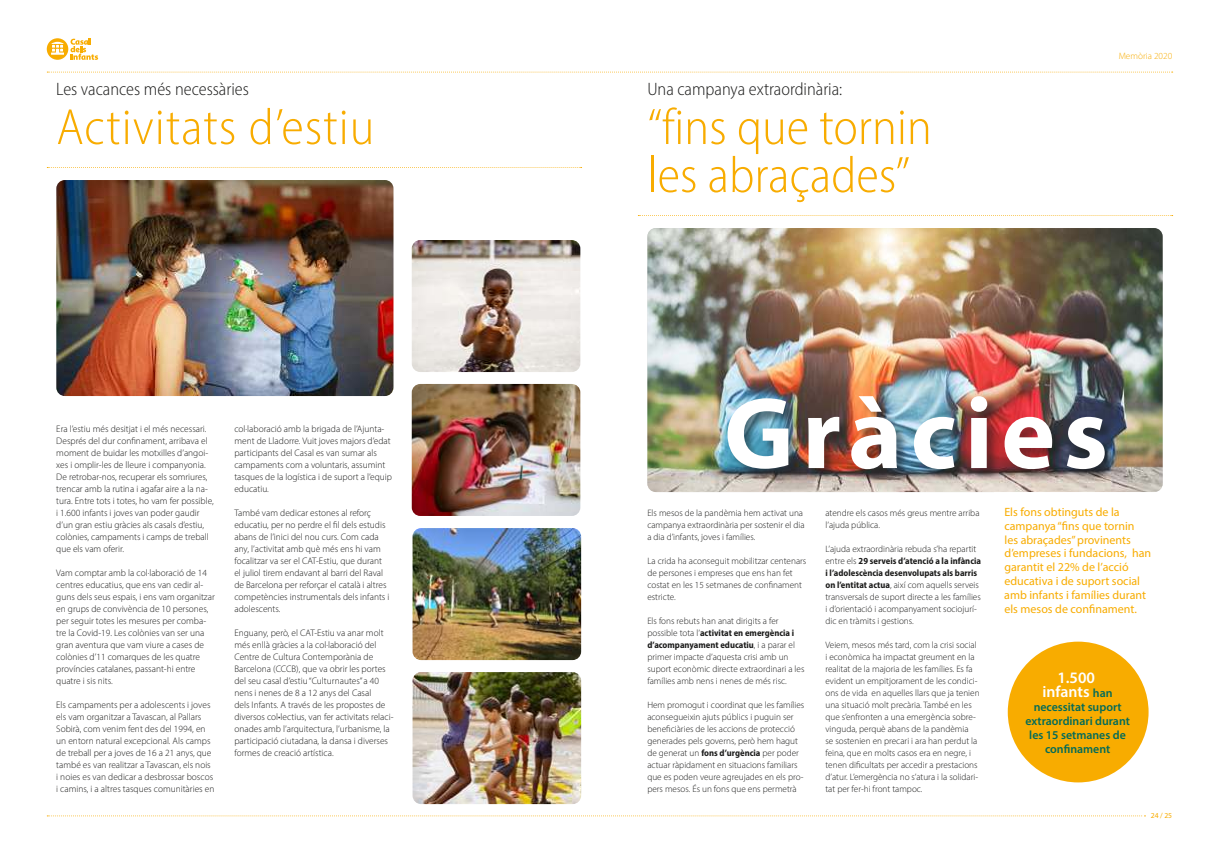
<style>
.page{position:relative;width:1219px;height:842px;background:#fff}
.page>*{position:absolute;margin:0;border:0;box-sizing:border-box;transform-origin:0 0}
.t1{font:700 102.4px "Myriad Pro";letter-spacing:.08em;color:#fff}
.t2{font:300 semi-condensed 51.2px/48px "Myriad Pro";color:#f8ac00}
.t3{font:300 semi-condensed 51.2px "Myriad Pro";letter-spacing:.02em;color:#f8ac00}
.t4{font:300 semi-condensed 18px "Myriad Pro";color:#1c1c1b}
.t5{font:600 16px/14px "Myriad Pro";color:#fff;text-align:center}
.t6{font:12px/13.8px "Myriad Pro";color:#f8ac00}
.t7{font:600 12px/14px "Myriad Pro";color:#036b58;text-align:center}
.t8{font:300 9.5px/12px "Myriad Pro";color:#1c1c1b}
.t9{font:300 9.3px/12px "Myriad Pro";color:#1c1c1b}
.t10{font:300 9.3px "Myriad Pro";color:#f8ac00}
.t11{font:7.6px "Myriad Pro";color:#f8ac00}
.s1{font-weight:700;font-stretch:semi-condensed}
.s2{font-size:12px;color:#036b58}
</style>
<div class="page">
<svg style="left:71px;top:38px;width:27px;height:22px"></svg>
<div style="left:47px;top:38px;width:21px;height:22px;background:#f8ac00;border-radius:50%"></div>
<svg style="left:51px;top:42px;width:13px;height:13px"></svg>
<img style="left:647px;top:228px;width:516px;height:264px">
<svg style="left:638px;top:215px;width:535px;height:1px"></svg>
<img style="left:56px;top:180px;width:337px;height:216px">
<img style="left:412px;top:384px;width:168px;height:132px">
<img style="left:412px;top:240px;width:168px;height:132px">
<img style="left:413px;top:528px;width:168px;height:132px">
<img style="left:413px;top:672px;width:168px;height:132px">
<svg style="left:47px;top:167px;width:535px;height:1px"></svg>
<div style="left:1008px;top:642px;width:140px;height:140px;background:#f8ac00;border-radius:50%"></div>
<div style="left:729px;top:397px;width:388px;height:85px;background:#1c1c1b;opacity:.45"></div>
<svg style="left:47px;top:815px;width:1098px;height:1px"></svg>
<svg style="left:47px;top:72px;width:1126px;height:1px"></svg>
<h3 class="t4" style="left:56px;top:81px;width:194px">Les vacances més necessàries</h3>
<h3 class="t4" style="left:647px;top:81px;width:197px">Una campanya extraordinària:</h3>
<h2 class="t3" style="left:56px;top:102px;width:320px">Activitats d’estiu</h2>
<h2 class="t2" style="left:647px;top:105px;width:286px">“fins que tornin les abraçades”</h2>
<p class="t10" style="left:1119px;top:51px;width:55px">Memòria 2020</p>
<p class="t8" style="left:56px;top:423px;width:159px">Era l’estiu més desitjat i el més necessari.<br>Després del dur confinament, arribava el moment de buidar les motxilles d’angoi&shy;xes i omplir-les de lleure i companyonia.<br>De retrobar-nos, recuperar els somriures, trencar amb la rutina i agafar aire a la na&shy;tura. Entre tots i totes, ho vam fer possible, i 1.600 infants i joves van poder gaudir d’un gran estiu gràcies als casals d’estiu, colònies, campaments i camps de treball que els vam oferir.</p>
<p class="t8" style="left:56px;top:567px;width:160px">Vam comptar amb la col·laboració de 14 centres educatius, que ens van cedir al&shy;guns dels seus espais, i ens vam organitzar en grups de convivència de 10 persones, per seguir totes les mesures per comba&shy;tre la Covid-19. Les colònies van ser una gran aventura que vam viure a cases de colònies d’11 comarques de les quatre províncies catalanes, passant-hi entre quatre i sis nits.</p>
<p class="t8" style="left:56px;top:699px;width:160px">Els campaments per a adolescents i joves els vam organitzar a Tavascan, al Pallars Sobirà, com venim fent des del 1994, en un entorn natural excepcional. Als camps de treball per a joves de 16 a 21 anys, que també es van realitzar a Tavascan, els nois i noies es van dedicar a desbrossar boscos i camins, i a altres tasques comunitàries en</p>
<p class="t8" style="left:234px;top:423px;width:159px">col·laboració amb la brigada de l’Ajunta&shy;ment de Lladorre. Vuit joves majors d’edat participants del Casal es van sumar als campaments com a voluntaris, assumint tasques de la logística i de suport a l’equip educatiu.</p>
<p class="t8" style="left:234px;top:507px;width:157px">També vam dedicar estones al reforç educatiu, per no perdre el fil dels estudis abans de l’inici del nou curs. Com cada any, l’activitat amb què més ens hi vam focalitzar va ser el CAT-Estiu, que durant el juliol tirem endavant al barri del Raval de Barcelona per reforçar el català i altres competències instrumentals dels infants i adolescents.</p>
<p class="t8" style="left:234px;top:627px;width:161px">Enguany, però, el CAT-Estiu va anar molt més enllà gràcies a la col·laboració del Centre de Cultura Contemporània de Barcelona (CCCB), que va obrir les portes del seu casal d’estiu “Culturnautes” a 40 nens i nenes de 8 a 12 anys del Casal<br>dels Infants. A través de les propostes de diversos col•lectius, van fer activitats relaci&shy;onades amb l’arquitectura, l’urbanisme, la participació ciutadana, la dansa i diverses formes de creació artística.</p>
<h1 class="t1" style="left:724px;top:383px;width:385px">Gràcies</h1>
<p class="t9" style="left:647px;top:507px;width:159px">Els mesos de la pandèmia hem activat una campanya extraordinària per sostenir el dia a dia d’infants, joves i famílies.</p>
<p class="t9" style="left:647px;top:555px;width:160px">La crida ha aconseguit mobilitzar centenars de persones i empreses que ens han fet costat en les 15 setmanes de confinament estricte.</p>
<p class="t9" style="left:647px;top:615px;width:159px">Els fons rebuts han anat dirigits a fer possible tota l’<span class="s1">activitat en emergència i d’acompanyament educatiu</span>, i a parar el primer impacte d’aquesta crisi amb un suport econòmic directe extraordinari a les famílies amb nens i nenes de més risc.</p>
<p class="t9" style="left:647px;top:699px;width:159px">Hem promogut i coordinat que les famílies aconsegueixin ajuts públics i puguin ser beneficiàries de les accions de protecció generades pels governs, però hem hagut de generat un <span class="s1">fons d’urgència</span> per poder actuar ràpidament en situacions familiars que es poden veure agreujades en els pro&shy;pers mesos. És un fons que ens permetrà</p>
<p class="t9" style="left:825px;top:507px;width:156px">atendre els casos més greus mentre arriba l’ajuda pública.</p>
<p class="t9" style="left:825px;top:543px;width:157px">L’ajuda extraordinària rebuda s’ha repartit entre els <span class="s1">29 serveis d’atenció a la infància i l’adolescència desenvolupats als barris on l’entitat actua</span>, així com aquells serveis transversals de suport directe a les famílies i d’orientació i acompanyament sociojurí&shy;dic en tràmits i gestions.</p>
<p class="t9" style="left:825px;top:639px;width:156px">Veiem, mesos més tard, com la crisi social i econòmica ha impactat greument en la realitat de la majoria de les famílies. Es fa evident un empitjorament de les condici&shy;ons de vida en aquelles llars que ja tenien una situació molt precària. També en les que s’enfronten a una emergència sobre&shy;vinguda, perquè abans de la pandèmia<br>se sostenien en precari i ara han perdut la feina, que en molts casos era en negre, i tenen dificultats per accedir a prestacions d’atur. L’emergència no s’atura i la solidari&shy;tat per fer-hi front tampoc.</p>
<p class="t6" style="left:1004px;top:506px;width:148px">Els fons obtinguts de la campanya “fins que tornin les abraçades” provinents d’empreses i fundacions, han garantit el 22% de l’acció educativa i de suport social amb infants i famílies durant els mesos de confinament.</p>
<h3 class="t5" style="left:1042px;top:672px;width:72px">1.500 infants <span class="s2">han</span></h3>
<p class="t7" style="left:1025px;top:701px;width:106px">necessitat suport extraordinari durant les 15 setmanes de confinament</p>
<p class="t11" style="left:1151px;top:812px;width:23px">24 / 25</p>
</div>
